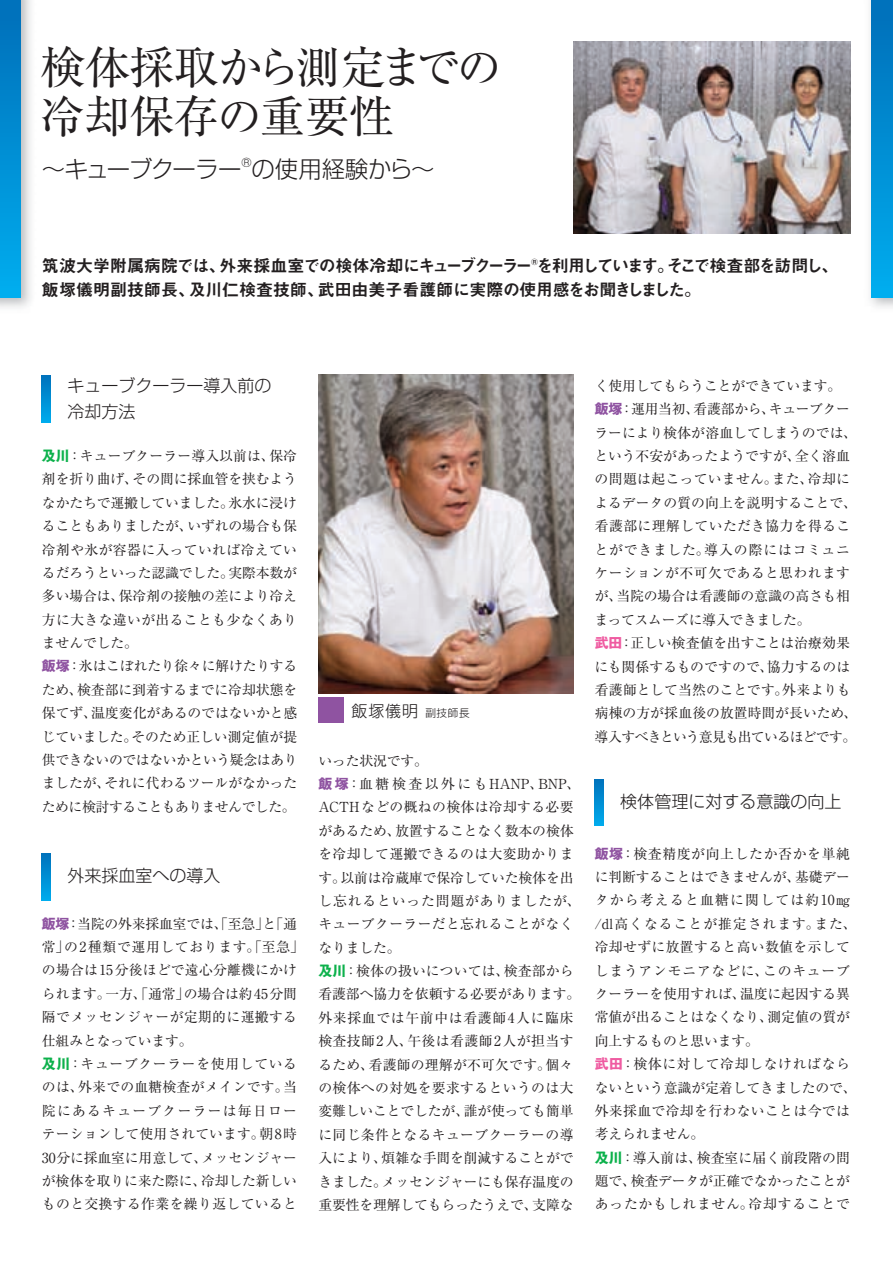
<style>
.page{position:relative;width:893px;height:1263px;background:#fff}
.page>*{position:absolute;margin:0;border:0;box-sizing:border-box;transform-origin:0 0}
.t1{font:44.7px/48.9px "Ryumin Pro";color:#231f20}
.t2{font:300 23.4px "Shin Go Pro";letter-spacing:-.03em;color:#231f20}
.t3{font:16.95px/24.5px "Midashi Go Pro MB31";letter-spacing:-.03em;color:#231f20}
.t4{font:300 16.95px/25.5px "Shin Go Pro";color:#231f20}
.t5{font:300 15.9px "Shin Go Pro";color:#231f20}
.t6{font:13.8px/23.4px "Ryumin Pro";color:#231f20}
.t7{font:13.8px/23.4px "Ryumin Pro";letter-spacing:.025em;color:#231f20}
.t8{font:300 11.7px "Shin Go Pro";color:#231f20}
.s1{font-family:"Gothic MB101 Pro";font-weight:700;color:#0cb14b}
.s2{font-family:"Gothic MB101 Pro";font-weight:700;color:#8f53a1}
.s3{font-size:10.65px}
.s4{font-family:"Gothic MB101 Pro";font-weight:700;color:#ef5ba1}
</style>
<div class="page">
<img style="left:870px;top:0;width:23px;height:308px">
<div style="left:871px;top:0;width:22px;height:297px;background:linear-gradient(to bottom,#006eb9,#00adef)"></div>
<img style="left:0;top:0;width:31px;height:308px">
<div style="left:0;top:0;width:21px;height:297px;background:linear-gradient(to bottom,#006eb9,#00adef)"></div>
<div style="left:318px;top:697px;width:26px;height:26px;background:#8f53a1"></div>
<img style="left:318px;top:374px;width:256px;height:319px">
<img style="left:574px;top:42px;width:276px;height:191px">
<svg style="left:42px;top:375px;width:8px;height:47px"></svg>
<svg style="left:42px;top:854px;width:8px;height:46px"></svg>
<svg style="left:595px;top:779px;width:8px;height:47px"></svg>
<h1 class="t1" style="left:40px;top:40px;width:463px">検体採取から測定までの冷却保存の重要性</h1>
<h2 class="t2" style="left:42px;top:150px;width:394px">～キューブクーラーの使用経験から～</h2>
<p class="t8" style="left:241px;top:153px;width:12px">®</p>
<p class="t3" style="left:42px;top:251px;width:798px">筑波大学附属病院では、外来採血室での検体冷却にキューブクーラー<sup>®</sup>を利用しています。そこで検査部を訪問し、飯塚儀明副技師長、及川仁検査技師、武田由美子看護師に実際の使用感をお聞きしました。</p>
<p class="t4" style="left:68px;top:371px;width:206px">キューブクーラー導入前の冷却方法</p>
<p class="t6" style="left:42px;top:443px;width:257px"><span class="s1">及川</span>：キューブクーラー導入以前は、保冷剤を折り曲げ、その間に採血管を挟むようなかたちで運搬していました。氷水に浸けることもありましたが、いずれの場合も保冷剤や氷が容器に入っていれば冷えているだろうといった認識でした。実際本数が多い場合は、保冷剤の接触の差により冷え方に大きな違いが出ることも少なくありませんでした。<br><span class="s2">飯塚</span>：氷はこぼれたり徐々に解けたりするため、検査部に到着するまでに冷却状態を保てず、温度変化があるのではないかと感じていました。そのため正しい測定値が提供できないのではないかという疑念はありましたが、それに代わるツールがなかったために検討することもありませんでした。</p>
<p class="t4" style="left:68px;top:861px;width:155px">外来採血室への導入</p>
<p class="t6" style="left:42px;top:911px;width:263px"><span class="s2">飯塚</span>：当院の外来採血室では、「至急」と「通常」の2種類で運用しております。「至急」の場合は15分後ほどで遠心分離機にかけられます。一方、「通常」の場合は約45分間隔でメッセンジャーが定期的に運搬する仕組みとなっています。<br><span class="s1">及川</span>：キューブクーラーを使用しているのは、外来での血糖検査がメインです。当院にあるキューブクーラーは毎日ローテーションして使用されています。朝8時<br>30分に採血室に用意して、メッセンジャーが検体を取りに来た際に、冷却した新しいものと交換する作業を繰り返していると</p>
<p class="t5" style="left:351px;top:698px;width:120px">飯塚儀明 <span class="s3">副技師長</span></p>
<p class="t6" style="left:318px;top:748px;width:264px">いった状況です。<br><span class="s2">飯塚</span>：血糖検査以外にもHANP、BNP、<br>ACTHなどの概ねの検体は冷却する必要があるため、放置することなく数本の検体を冷却して運搬できるのは大変助かります。以前は冷蔵庫で保冷していた検体を出し忘れるといった問題がありましたが、キューブクーラーだと忘れることがなくなりました。<br><span class="s1">及川</span>：検体の扱いについては、検査部から看護部へ協力を依頼する必要があります。外来採血では午前中は看護師4人に臨床検査技師2人、午後は看護師2人が担当するため、看護師の理解が不可欠です。個々の検体への対処を要求するというのは大変難しいことでしたが、誰が使っても簡単に同じ条件となるキューブクーラーの導入により、煩雑な手間を削減することができました。メッセンジャーにも保存温度の重要性を理解してもらったうえで、支障な</p>
<p class="t6" style="left:594px;top:373px;width:265px">く使用してもらうことができています。<span class="s2">飯塚</span>：運用当初、看護部から、キューブクーラーにより検体が溶血してしまうのでは、という不安があったようですが、全く溶血の問題は起こっていません。また、冷却によるデータの質の向上を説明することで、看護部に理解していただき協力を得ることができました。導入の際にはコミュニケーションが不可欠であると思われますが、当院の場合は看護師の意識の高さも相まってスムーズに導入できました。<br><span class="s4">武田</span>：正しい検査値を出すことは治療効果にも関係するものですので、協力するのは看護師として当然のことです。外来よりも病棟の方が採血後の放置時間が長いため、導入すべきという意見も出ているほどです。</p>
<p class="t4" style="left:620px;top:786px;width:223px">検体管理に対する意識の向上</p>
<p class="t7" style="left:595px;top:841px;width:263px"><span class="s2">飯塚</span>：検査精度が向上したか否かを単純に判断することはできませんが、基礎データから考えると血糖に関しては約10㎎/dl高くなることが推定されます。また、冷却せずに放置すると高い数値を示してしまうアンモニアなどに、このキューブクーラーを使用すれば、温度に起因する異常値が出ることはなくなり、測定値の質が向上するものと思います。<br><span class="s4">武田</span>：検体に対して冷却しなければならないという意識が定着してきましたので、外来採血で冷却を行わないことは今では考えられません。<br><span class="s1">及川</span>：導入前は、検査室に届く前段階の問題で、検査データが正確でなかったことがあったかもしれません。冷却することで</p>
</div>
